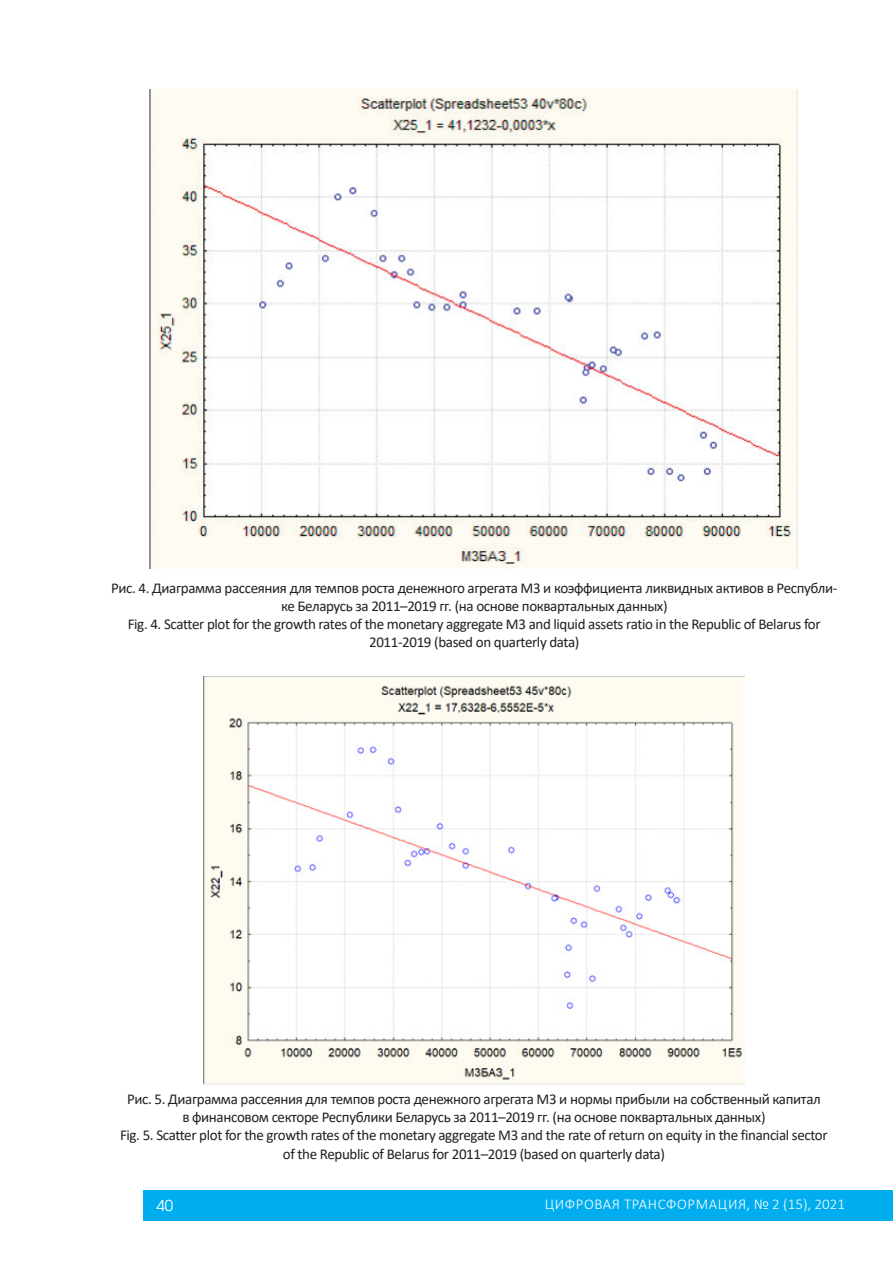
<style>
.page{position:relative;width:893px;height:1276px;background:#fff}
.page>*{position:absolute;margin:0;border:0;box-sizing:border-box;transform-origin:0 0}
.подрис__подпись{font:15px/18px "Calibri";letter-spacing:-.025em;color:#231f20;text-align:center}
.t1{font:300 15px "Calibri";letter-spacing:.04em;color:#fff}
.t2{font:15px "Evolventa";color:#fff}
</style>
<div class="page">
<div style="left:144px;top:1190px;width:749px;height:31px;background:#00aeef"></div>
<img style="left:149px;top:89px;width:649px;height:479px">
<img style="left:204px;top:676px;width:541px;height:408px">
<p class="подрис__подпись" style="left:111px;top:578px;width:728px">Рис. 4. Диаграмма рассеяния для темпов роста денежного агрегата М3 и коэффициента ликвидных активов в Республи&shy;ке Беларусь за 2011–2019 гг. (на основе поквартальных данных)</p>
<p class="подрис__подпись" style="left:128px;top:614px;width:694px">Fig. 4. Scatter plot for the growth rates of the monetary aggregate M3 and liquid assets ratio in the Republic of Belarus for<br>2011-2019 (based on quarterly data)</p>
<p class="подрис__подпись" style="left:127px;top:1090px;width:695px">Рис. 5. Диаграмма рассеяния для темпов роста денежного агрегата М3 и нормы прибыли на собственный капитал в финансовом секторе Республики Беларусь за 2011–2019 гг. (на основе поквартальных данных)</p>
<p class="подрис__подпись" style="left:120px;top:1126px;width:709px">Fig. 5. Scatter plot for the growth rates of the monetary aggregate M3 and the rate of return on equity in the financial sector of the Republic of Belarus for 2011–2019 (based on quarterly data)</p>
<p class="t2" style="left:157px;top:1196px;width:18px">40</p>
<p class="t1" style="left:545px;top:1194px;width:302px">ЦИФРОВАЯ ТРАНСФОРМАЦИЯ, № 2 (15), 2021</p>
</div>
